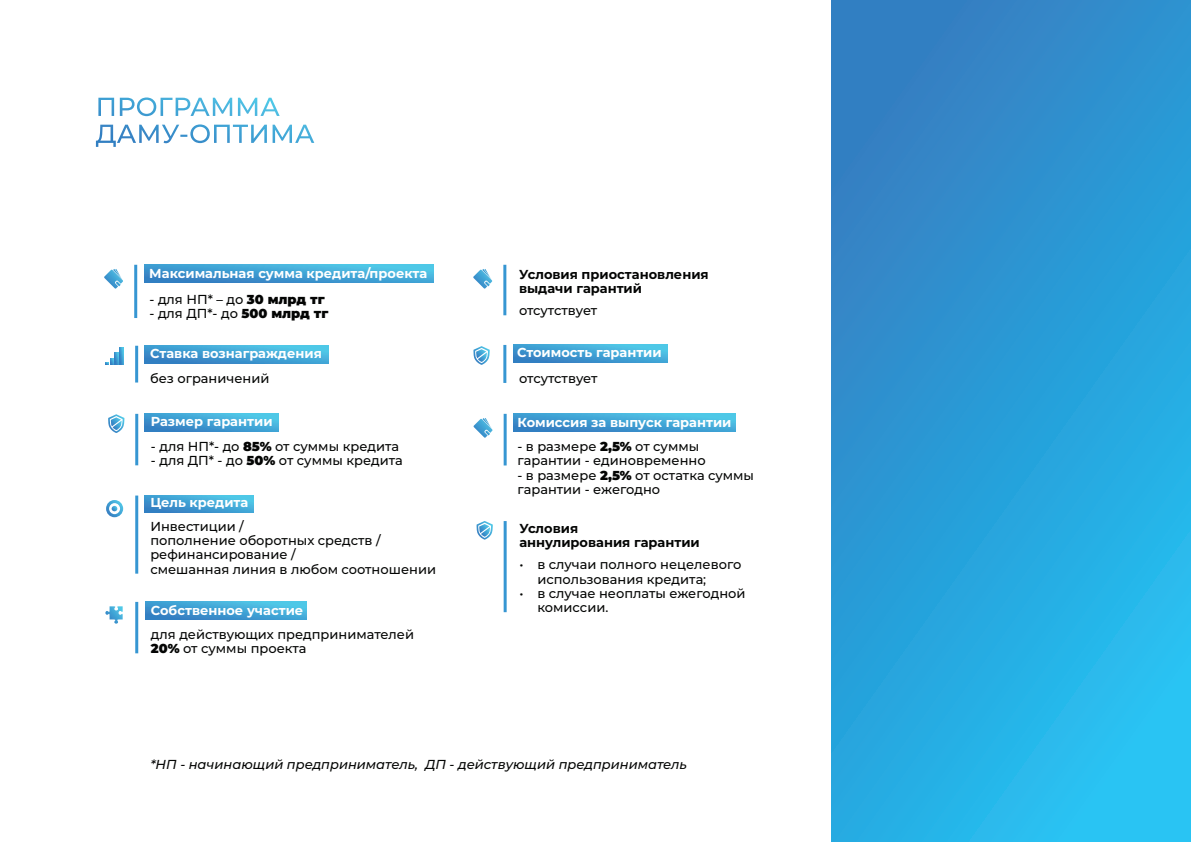
<style>
.page{position:relative;width:1191px;height:842px;background:#fff}
.page>*{position:absolute;margin:0;border:0;box-sizing:border-box;transform-origin:0 0}
.t1{font:500 13px/14.3px "Montserrat";color:#040504}
.t2{font:700 13px "Montserrat";color:#fff}
.t3{font:700 13px/14.3px "Montserrat";color:#040504}
.t4{font:italic 500 13px "Montserrat";color:#040504}
.s1{font-weight:900}
</style>
<div class="page">
<svg style="left:831px;top:0;width:359px;height:842px;background:#2a9fd9"></svg>
<svg style="left:98px;top:97px;width:182px;height:20px"></svg>
<svg style="left:95px;top:124px;width:220px;height:23px"></svg>
<svg style="left:145px;top:265px;width:289px;height:17px;background:#40a2d4"></svg>
<hr style="left:134px;top:265px;width:3px;height:53px;background:#3696d2">
<svg style="left:104px;top:269px;width:19px;height:20px"></svg>
<svg style="left:145px;top:346px;width:183px;height:17px;background:#40a2d4"></svg>
<svg style="left:120px;top:347px;width:3px;height:17px"></svg>
<svg style="left:106px;top:353px;width:12px;height:11px"></svg>
<hr style="left:135px;top:346px;width:3px;height:36px;background:#3696d2">
<svg style="left:145px;top:414px;width:133px;height:17px;background:#40a2d4"></svg>
<hr style="left:135px;top:414px;width:3px;height:51px;background:#3696d2">
<svg style="left:108px;top:414px;width:16px;height:19px"></svg>
<svg style="left:145px;top:495px;width:108px;height:18px;background:#41a3d4"></svg>
<svg style="left:106px;top:500px;width:17px;height:17px"></svg>
<hr style="left:135px;top:495px;width:3px;height:79px;background:#3696d2">
<svg style="left:146px;top:602px;width:161px;height:17px;background:#41a2d4"></svg>
<hr style="left:135px;top:602px;width:3px;height:51px;background:#3696d2">
<svg style="left:105px;top:606px;width:18px;height:18px"></svg>
<svg style="left:513px;top:345px;width:155px;height:17px;background:#41a2d4"></svg>
<hr style="left:503px;top:345px;width:3px;height:38px;background:#3696d2">
<svg style="left:473px;top:346px;width:17px;height:19px"></svg>
<svg style="left:513px;top:414px;width:222px;height:17px;background:#40a2d4"></svg>
<hr style="left:503px;top:414px;width:3px;height:51px;background:#3696d2">
<svg style="left:473px;top:418px;width:19px;height:20px"></svg>
<hr style="left:503px;top:521px;width:3px;height:91px;background:#3696d2">
<hr style="left:503px;top:265px;width:3px;height:50px;background:#3696d2">
<svg style="left:473px;top:269px;width:19px;height:20px"></svg>
<svg style="left:476px;top:521px;width:17px;height:19px"></svg>
<p class="t2" style="left:149px;top:265px;width:280px">Максимальная сумма кредита/проекта</p>
<p class="t1" style="left:150px;top:292px;width:177px">- для НП* – до <span class="s1">30 млрд тг</span></p>
<p class="t1" style="left:150px;top:306px;width:180px">- для ДП*- до <span class="s1">500 млрд тг</span></p>
<p class="t2" style="left:150px;top:345px;width:173px">Ставка вознаграждения</p>
<p class="t1" style="left:150px;top:371px;width:121px">без ограничений</p>
<p class="t2" style="left:151px;top:413px;width:123px">Размер гарантии</p>
<p class="t1" style="left:151px;top:439px;width:250px">- для НП*- до <span class="s1">85%</span> от суммы кредита</p>
<p class="t1" style="left:151px;top:453px;width:253px">- для ДП* - до <span class="s1">50%</span> от суммы кредита</p>
<p class="t2" style="left:150px;top:494px;width:100px">Цель кредита</p>
<p class="t1" style="left:150px;top:519px;width:287px">Инвестиции /<br>пополнение оборотных средств / рефинансирование /<br>смешанная линия в любом соотношении</p>
<p class="t2" style="left:151px;top:602px;width:154px">Собственное участие</p>
<p class="t1" style="left:151px;top:627px;width:265px">для действующих предпринимателей<br><span class="s1">20%</span> от суммы проекта</p>
<p class="t3" style="left:519px;top:267px;width:191px">Условия приостановления выдачи гарантий</p>
<p class="t1" style="left:519px;top:303px;width:80px">отсутствует</p>
<p class="t2" style="left:517px;top:345px;width:146px">Стоимость гарантии</p>
<p class="t1" style="left:519px;top:371px;width:80px">отсутствует</p>
<p class="t2" style="left:517px;top:414px;width:215px">Комиссия за выпуск гарантии</p>
<p class="t1" style="left:517px;top:439px;width:190px">- в размере <span class="s1">2,5%</span> от суммы гарантии - единовременно</p>
<p class="t1" style="left:517px;top:468px;width:238px">- в размере <span class="s1">2,5%</span> от остатка суммы гарантии - ежегодно</p>
<p class="t3" style="left:519px;top:521px;width:182px">Условия<br>аннулирования гарантии</p>
<p class="t1" style="left:537px;top:557px;width:206px;text-indent:-18px">• в случаи полного нецелевого использования кредита;</p>
<p class="t1" style="left:537px;top:586px;width:210px;text-indent:-18px">• в случае неоплаты ежегодной комиссии.</p>
<p class="t4" style="left:150px;top:756px;width:538px">*НП - начинающий предприниматель, ДП - действующий предприниматель</p>
</div>
